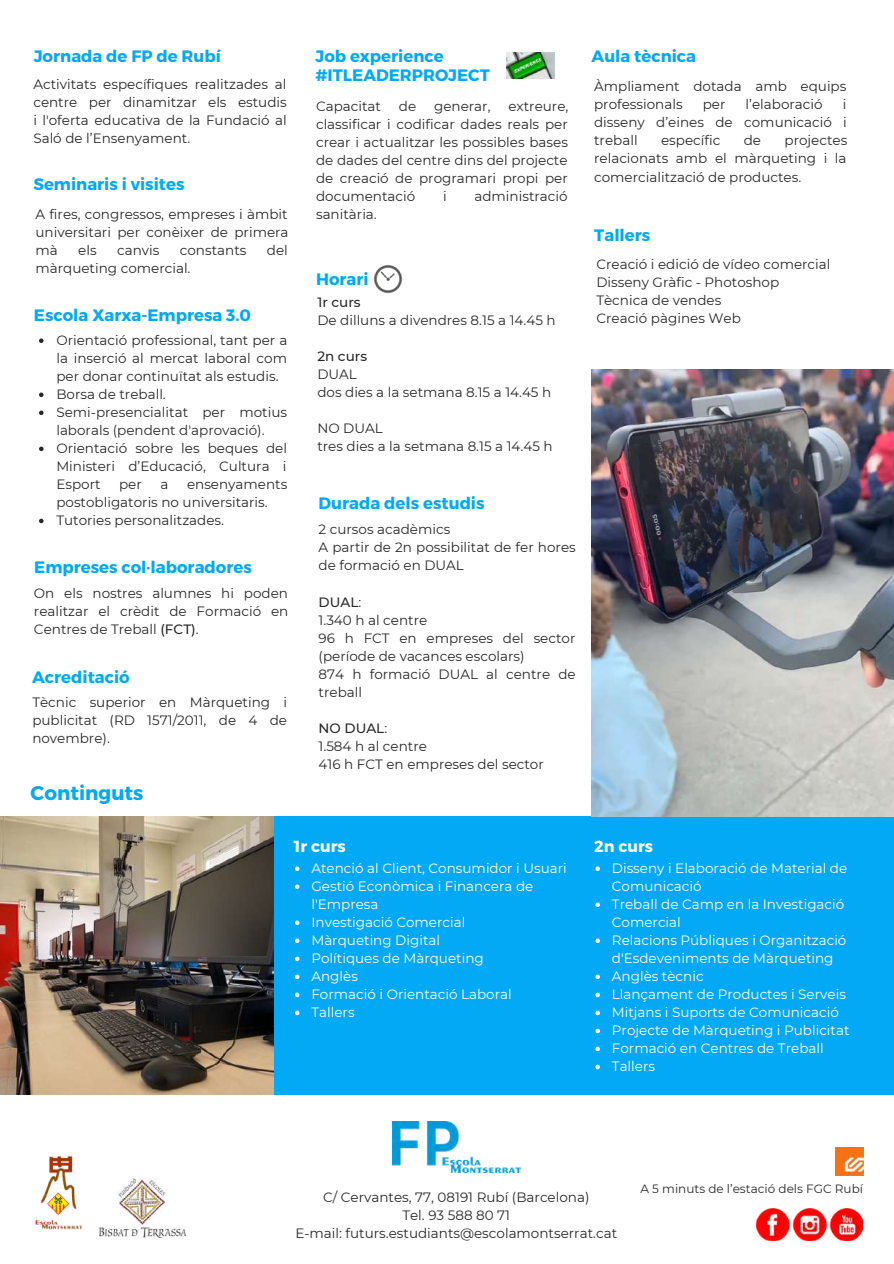
<style>
.page{position:relative;width:894px;height:1264px;background:#fff}
.page>*{position:absolute;margin:0;border:0;box-sizing:border-box;transform-origin:0 0}
.t1{font:700 19.8px "Montserrat";color:#03a9f4}
.t2{font:700 16.5px/19.2px "Montserrat";color:#03a9f4}
.t3{font:700 16.05px "Montserrat";color:#fff}
.t4{font:13.5px/18px "Montserrat";color:#282828}
.t5{font:13.5px/18px "Montserrat";color:#fff}
.t6{font:500 13.5px "Montserrat";color:#282828}
.t7{font:12px "Montserrat";color:#282828}
.s1{font-weight:500}
</style>
<div class="page">
<div style="left:0;top:816px;width:893px;height:278px;background:#03a9f4"></div>
<svg style="left:295px;top:866px;width:4px;height:5px"></svg>
<svg style="left:295px;top:884px;width:4px;height:5px"></svg>
<svg style="left:295px;top:920px;width:4px;height:5px"></svg>
<svg style="left:295px;top:938px;width:4px;height:5px"></svg>
<svg style="left:295px;top:956px;width:4px;height:5px"></svg>
<svg style="left:295px;top:974px;width:4px;height:5px"></svg>
<svg style="left:295px;top:992px;width:4px;height:5px"></svg>
<svg style="left:295px;top:1010px;width:4px;height:5px"></svg>
<img style="left:591px;top:369px;width:302px;height:447px">
<img style="left:0;top:816px;width:274px;height:278px">
<img style="left:373px;top:265px;width:29px;height:29px">
<svg style="left:39px;top:338px;width:4px;height:5px"></svg>
<svg style="left:39px;top:392px;width:4px;height:5px"></svg>
<svg style="left:39px;top:410px;width:4px;height:5px"></svg>
<svg style="left:39px;top:446px;width:4px;height:5px"></svg>
<svg style="left:39px;top:518px;width:4px;height:5px"></svg>
<svg style="left:595px;top:866px;width:4px;height:5px"></svg>
<svg style="left:595px;top:902px;width:4px;height:5px"></svg>
<svg style="left:595px;top:938px;width:4px;height:5px"></svg>
<svg style="left:595px;top:974px;width:4px;height:5px"></svg>
<svg style="left:595px;top:992px;width:4px;height:5px"></svg>
<svg style="left:595px;top:1010px;width:4px;height:5px"></svg>
<svg style="left:595px;top:1028px;width:4px;height:5px"></svg>
<svg style="left:595px;top:1046px;width:4px;height:5px"></svg>
<svg style="left:595px;top:1064px;width:4px;height:5px"></svg>
<img style="left:506px;top:53px;width:48px;height:25px">
<img style="left:35px;top:1156px;width:48px;height:74px">
<img style="left:99px;top:1178px;width:87px;height:58px">
<img style="left:835px;top:1147px;width:28px;height:28px">
<img style="left:392px;top:1121px;width:128px;height:51px">
<img style="left:756px;top:1208px;width:106px;height:32px">
<p class="t2" style="left:34px;top:46px;width:188px">Jornada de FP de Rubí</p>
<p class="t4" style="left:33px;top:75px;width:255px;text-align:justify">Activitats específiques realitzades al centre per dinamitzar els estudis i l'oferta educativa de la Fundació al Saló de l’Ensenyament.</p>
<p class="t2" style="left:33px;top:174px;width:152px">Seminaris i visites</p>
<p class="t4" style="left:35px;top:205px;width:254px;text-align:justify">A fires, congressos, empreses i àmbit universitari per conèixer de primera mà</p>
<p class="t4" style="left:78px;top:241px;width:20px">els</p>
<p class="t4" style="left:117px;top:241px;width:44px">canvis</p>
<p class="t4" style="left:180px;top:241px;width:68px">constants</p>
<p class="t4" style="left:267px;top:241px;width:22px">del</p>
<p class="t4" style="left:35px;top:259px;width:156px">màrqueting comercial.</p>
<p class="t2" style="left:34px;top:305px;width:219px">Escola Xarxa-Empresa 3.0</p>
<p class="t4" style="left:56px;top:331px;width:232px">Orientació professional, tant per a la inserció al mercat laboral com per donar continuïtat als estudis.<br>Borsa de treball.<br>Semi-presencialitat per motius laborals (pendent d'aprovació).<br>Orientació sobre les beques del<br>Ministeri d’Educació, Cultura i<br>Esport</p>
<p class="t4" style="left:56px;top:475px;width:232px;text-indent:131px">ensenyaments postobligatoris no universitaris.<br>Tutories personalitzades.</p>
<p class="t4" style="left:119px;top:475px;width:24px">per</p>
<p class="t4" style="left:160px;top:475px;width:9px">a</p>
<p class="t2" style="left:34px;top:556px;width:219px">Empreses col·laboradores</p>
<p class="t4" style="left:34px;top:583px;width:256px;text-align:justify">On els nostres alumnes hi poden realitzar el crèdit de Formació en Centres de Treball <span class="s1">(FCT)</span>.</p>
<p class="t2" style="left:32px;top:666px;width:99px">Acreditació</p>
<p class="t4" style="left:32px;top:693px;width:256px;text-align:justify">Tècnic superior en Màrqueting i publicitat (RD 1571/2011, de 4 de novembre).</p>
<h1 class="t1" style="left:31px;top:779px;width:114px">Continguts</h1>
<p class="t2" style="left:315px;top:46px;width:176px">Job experience #ITLEADERPROJECT</p>
<p class="t4" style="left:316px;top:97px;width:67px">Capacitat</p>
<p class="t4" style="left:399px;top:97px;width:19px">de</p>
<p class="t4" style="left:434px;top:97px;width:58px">generar,</p>
<p class="t4" style="left:316px;top:97px;width:254px;text-align:justify;text-indent:192px">extreure, classificar i codificar dades reals per crear i actualitzar les possibles bases de dades del centre dins del projecte de creació de programari propi per documentació</p>
<p class="t4" style="left:443px;top:187px;width:5px">i</p>
<p class="t4" style="left:474px;top:187px;width:95px">administració</p>
<p class="t4" style="left:316px;top:205px;width:62px">sanitària.</p>
<p class="t2" style="left:316px;top:269px;width:54px">Horari</p>
<p class="t6" style="left:317px;top:294px;width:45px">1r curs</p>
<p class="t4" style="left:317px;top:311px;width:240px">De dilluns a divendres 8.15 a 14.45 h</p>
<p class="t6" style="left:317px;top:348px;width:51px">2n curs</p>
<p class="t4" style="left:317px;top:365px;width:235px">DUAL<br>dos dies a la setmana 8.15 a 14.45 h</p>
<p class="t4" style="left:317px;top:419px;width:237px">NO DUAL<br>tres dies a la setmana 8.15 a 14.45 h</p>
<p class="t2" style="left:591px;top:46px;width:106px">Aula tècnica</p>
<p class="t4" style="left:594px;top:78px;width:254px">Àmpliament dotada amb equips professionals</p>
<p class="t4" style="left:702px;top:96px;width:24px">per</p>
<p class="t4" style="left:745px;top:96px;width:79px">l’elaboració</p>
<p class="t4" style="left:594px;top:96px;width:254px;text-align:justify;text-indent:248px">i disseny d’eines de comunicació i treball</p>
<p class="t4" style="left:661px;top:132px;width:61px">específic</p>
<p class="t4" style="left:743px;top:132px;width:19px">de</p>
<p class="t4" style="left:594px;top:132px;width:255px;text-align:justify;text-indent:190px">projectes relacionats amb el màrqueting i la comercialització de productes.</p>
<p class="t2" style="left:594px;top:224px;width:58px">Tallers</p>
<p class="t4" style="left:596px;top:255px;width:235px">Creació i edició de vídeo comercial<br>Disseny Gràfic - Photoshop<br>Tècnica de vendes<br>Creació pàgines Web</p>
<p class="t2" style="left:318px;top:492px;width:167px">Durada dels estudis</p>
<p class="t4" style="left:318px;top:520px;width:258px">2 cursos acadèmics<br>A partir de 2n possibilitat de fer hores de formació en DUAL</p>
<p class="t4" style="left:318px;top:592px;width:258px"><span class="s1">DUAL</span>:<br>1.340 h al centre<br>96 h FCT en empreses del sector (període de vacances escolars)<br>874 h formació DUAL al centre de treball</p>
<p class="t4" style="left:318px;top:718px;width:227px"><span class="s1">NO DUAL</span>:<br>1.584 h al centre<br>416 h FCT en empreses del sector</p>
<p class="t3" style="left:294px;top:835px;width:53px">1r curs</p>
<p class="t3" style="left:594px;top:835px;width:60px">2n curs</p>
<p class="t5" style="left:311px;top:859px;width:257px">Atenció al Client, Consumidor i Usuari<br>Gestió Econòmica i Financera de l'Empresa<br>Investigació Comercial<br>Màrqueting Digital<br>Polítiques de Màrqueting<br>Anglès<br>Formació i Orientació Laboral<br>Tallers</p>
<p class="t5" style="left:611px;top:859px;width:239px">Disseny i Elaboració de Material de<br>Comunicació<br>Treball de Camp en la Investigació<br>Comercial<br>Relacions Públiques i Organització d'Esdeveniments de Màrqueting<br>Anglès tècnic<br>Llançament de Productes i Serveis<br>Mitjans i Suports de Comunicació<br>Projecte de Màrqueting i Publicitat<br>Formació en Centres de Treball<br>Tallers</p>
<p class="t4" style="left:295px;top:1187px;width:323px;text-align:center">C/ Cervantes, 77, 08191 Rubí (Barcelona)<br>Tel. 93 588 80 71<br>E-mail: futurs.estudiants@escolamontserrat.cat</p>
<p class="t7" style="left:640px;top:1181px;width:224px">A 5 minuts de l’estació dels FGC Rubí</p>
</div>
